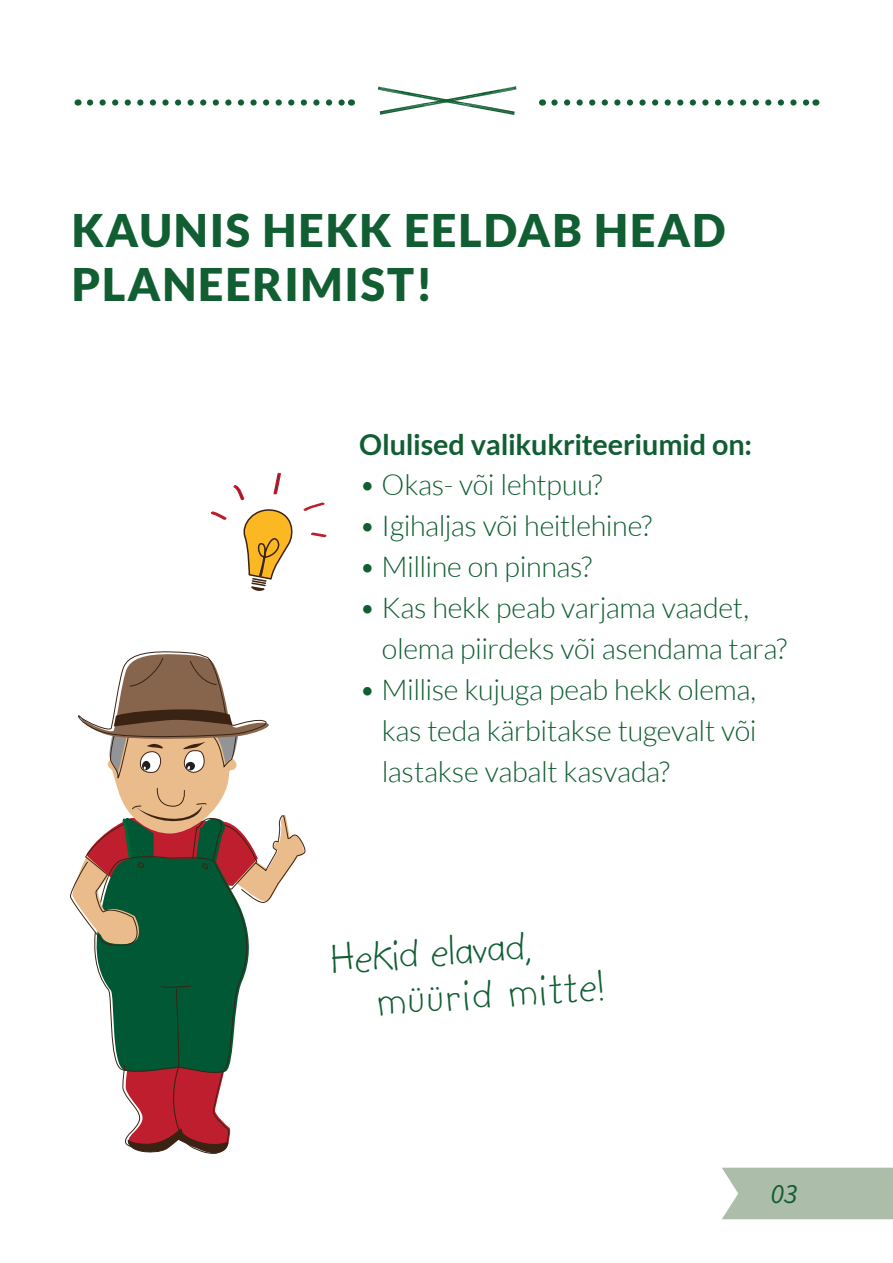
<style>
.page{position:relative;width:893px;height:1263px;background:#fff}
.page>*{position:absolute;margin:0;border:0;box-sizing:border-box;transform-origin:0 0}
.t1{font:45.15px/45.2px "Kidprint";color:#105e32}
.t2{font:900 45px/54px "Lato";letter-spacing:.04em;color:#105e32}
.t3{font:300 28.8px/40.8px "Lato";letter-spacing:-.01em;color:#105e32}
.t4{font:700 28.8px "Lato";letter-spacing:-.005em;color:#105e32}
.t5{font:italic 27.9px "Source Sans Pro";color:#105e32}
</style>
<div class="page">
<div style="left:722px;top:1168px;width:171px;height:51px;background:#acbda9"></div>
<svg style="left:210px;top:511px;width:17px;height:9px"></svg>
<svg style="left:233px;top:473px;width:60px;height:118px"></svg>
<svg style="left:303px;top:502px;width:22px;height:9px"></svg>
<svg style="left:311px;top:532px;width:16px;height:6px"></svg>
<svg style="left:70px;top:651px;width:236px;height:503px"></svg>
<svg style="left:90px;top:99px;width:255px;height:7px"></svg>
<svg style="left:554px;top:99px;width:255px;height:7px"></svg>
<svg style="left:378px;top:86px;width:138px;height:29px"></svg>
<h2 class="t2" style="left:72px;top:202px;width:655px">KAUNIS HEKK EELDAB HEAD<br>PLANEERIMIST!</h2>
<p class="t4" style="left:359px;top:428px;width:394px">Olulised valikukriteeriumid on:</p>
<p class="t3" style="left:359px;top:465px;width:245px">• Okas- või lehtpuu?</p>
<p class="t3" style="left:359px;top:506px;width:295px">• Igihaljas või heitlehine?</p>
<p class="t3" style="left:359px;top:547px;width:234px">• Milline on pinnas?</p>
<p class="t3" style="left:382px;top:587px;width:407px;text-indent:-23px">• Kas hekk peab varjama vaadet, olema piirdeks või asendama tara?</p>
<p class="t3" style="left:382px;top:669px;width:376px;text-align:justify;text-indent:-23px">• Millise kujuga peab hekk olema, kas teda kärbitakse tugevalt või lastakse vabalt kasvada?</p>
<h1 class="t1" style="left:372px;top:934px;width:230px;text-indent:-44px;rotate:-4deg">Hekid elavad, müürid mitte!</h1>
<p class="t5" style="left:771px;top:1175px;width:28px">03</p>
</div>
